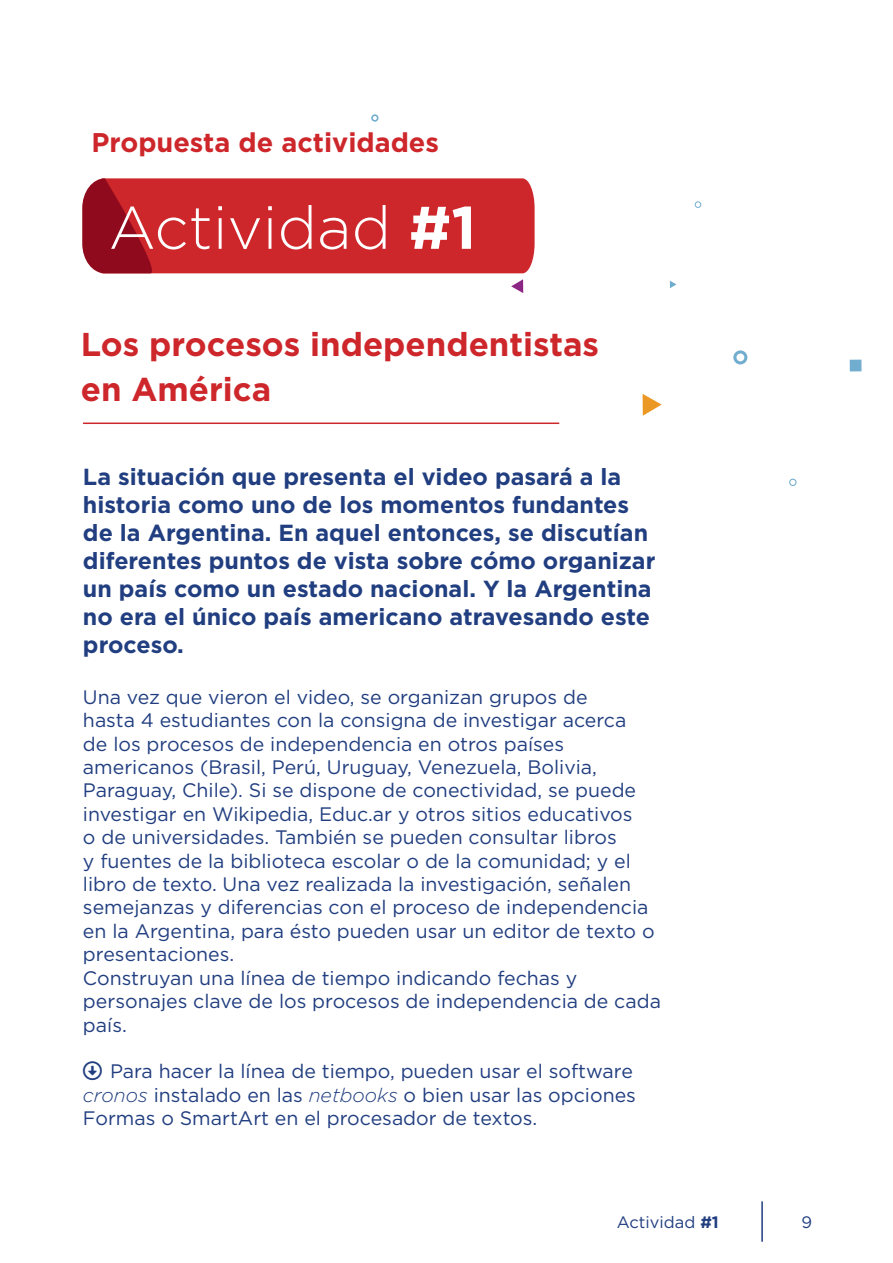
<style>
.page{position:relative;width:893px;height:1263px;background:#fff}
.page>*{position:absolute;margin:0;border:0;box-sizing:border-box;transform-origin:0 0}
.t1{font:300 60px "Gotham";color:#fff}
.t2{font:700 33px/45px "Gotham";color:#cd262b}
.t3{font:700 27px "Gotham";color:#cd262b}
.t4{font:700 23.25px/27.9px "Gotham";color:#213e80}
.t5{font:19.5px/23.4px "Gotham";color:#213e80}
.t6{font:16.5px "Gotham";color:#213e80}
.s1{font-weight:700}
.s2{font-weight:300;font-style:italic}
</style>
<div class="page">
<svg style="left:82px;top:178px;width:453px;height:95px;background:#c7262c"></svg>
<hr style="left:83px;top:422px;width:476px;height:2px;background:#cd262b">
<svg style="left:789px;top:479px;width:7px;height:7px"></svg>
<svg style="left:371px;top:114px;width:8px;height:8px"></svg>
<div style="left:850px;top:360px;width:11px;height:11px;background:#70adcf"></div>
<svg style="left:733px;top:350px;width:14px;height:14px"></svg>
<svg style="left:670px;top:281px;width:6px;height:7px"></svg>
<svg style="left:695px;top:201px;width:6px;height:7px"></svg>
<svg style="left:643px;top:394px;width:19px;height:22px"></svg>
<svg style="left:511px;top:279px;width:12px;height:14px"></svg>
<hr style="left:761px;top:1201px;width:2px;height:41px;background:#213e80">
<h3 class="t3" style="left:91px;top:124px;width:349px">Propuesta de actividades</h3>
<h1 class="t1" style="left:109px;top:190px;width:369px">Actividad <span class="s1">#1</span></h1>
<h2 class="t2" style="left:81px;top:321px;width:520px">Los procesos independentistas en América</h2>
<p class="t4" style="left:83px;top:463px;width:574px">La situación que presenta el video pasará a la historia como uno de los momentos fundantes de la Argentina. En aquel entonces, se discutían diferentes puntos de vista sobre cómo organizar un país como un estado nacional. Y la Argentina no era el único país americano atravesando este proceso.</p>
<p class="t5" style="left:83px;top:685px;width:579px">Una vez que vieron el video, se organizan grupos de<br>hasta 4 estudiantes con la consigna de investigar acerca<br>de los procesos de independencia en otros países americanos (Brasil, Perú, Uruguay, Venezuela, Bolivia, Paraguay, Chile). Si se dispone de conectividad, se puede investigar en Wikipedia, Educ.ar y otros sitios educativos<br>o de universidades. También se pueden consultar libros<br>y fuentes de la biblioteca escolar o de la comunidad; y el libro de texto. Una vez realizada la investigación, señalen semejanzas y diferencias con el proceso de independencia en la Argentina, para ésto pueden usar un editor de texto o presentaciones.<br>Construyan una línea de tiempo indicando fechas y personajes clave de los procesos de independencia de cada país.</p>
<p class="t5" style="left:83px;top:1059px;width:554px">□●▼●□■ Para hacer la línea de tiempo, pueden usar el software <span class="s2">cronos</span> instalado en las <span class="s2">netbooks</span> o bien usar las opciones<br>Formas o SmartArt en el procesador de textos.</p>
<p class="t6" style="left:617px;top:1212px;width:104px">Actividad <span class="s1">#1</span></p>
<p class="t6" style="left:801px;top:1212px;width:12px">9</p>
</div>
